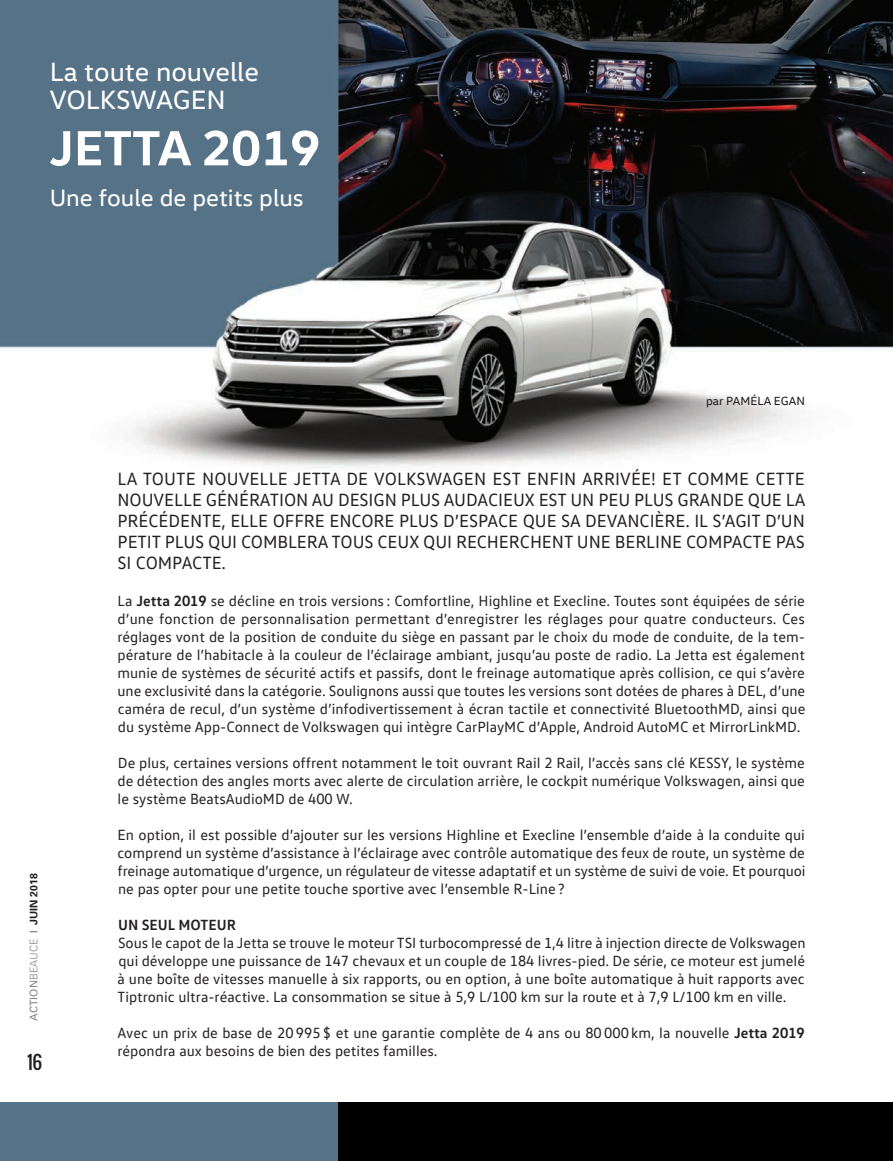
<style>
.page{position:relative;width:893px;height:1161px;background:#fff}
.page>*{position:absolute;margin:0;border:0;box-sizing:border-box;transform-origin:0 0}
.t1{font:700 50.25px "VW Head";color:#fff}
.t2{font:27px/27.9px "VW Head";color:#fff}
.t3{font:24px "VW Head";color:#fff}
.t4{font:18px/21px "VW Text";letter-spacing:-.005em;color:#231f20;text-align:justify}
.t5{font:18px "Oswald";color:#231f20}
.t6{font:15px/18px "VW Text";color:#231f20;text-align:justify}
.t7{font:700 15px "VW Text";color:#231f20}
.t8{font:12px "VW Head";color:#231f20}
.t9{font:700 10.5px "Univers";color:#231f20}
.s1{font-weight:400;color:#808285}
.s2{font-weight:300;color:#808285}
.s3{font-weight:300}
.s4{font-weight:700}
</style>
<div class="page">
<img style="left:0;top:0;width:892px;height:468px">
<div style="left:328px;top:1102px;width:564px;height:58px;background:#000001"></div>
<div style="left:0;top:1102px;width:337px;height:58px;background:#567287"></div>
<h2 class="t2" style="left:50px;top:60px;width:211px">La toute nouvelle<br>VOLKSWAGEN</h2>
<h1 class="t1" style="left:50px;top:130px;width:272px">JETTA 2019</h1>
<h3 class="t3" style="left:50px;top:189px;width:255px">Une foule de petits plus</h3>
<p class="t9" style="left:30px;top:1020px;width:149px;rotate:-90deg"><span class="s1">ACTION</span><span class="s2">BEAUCE</span> <span class="s3">|</span> JUIN 2018</p>
<p class="t5" style="left:27px;top:1053px;width:17px">16</p>
<p class="t8" style="left:705px;top:397px;width:100px">par PAMÉLA EGAN</p>
<p class="t4" style="left:117px;top:470px;width:689px">LA TOUTE NOUVELLE JETTA DE VOLKSWAGEN EST ENFIN ARRIVÉE! ET COMME CETTE NOUVELLE GÉNÉRATION AU DESIGN PLUS AUDACIEUX EST UN PEU PLUS GRANDE QUE LA PRÉCÉDENTE, ELLE OFFRE ENCORE PLUS D’ESPACE QUE SA DEVANCIÈRE. IL S’AGIT D’UN PETIT PLUS QUI COMBLERA TOUS CEUX QUI RECHERCHENT UNE BERLINE COMPACTE PAS SI COMPACTE.</p>
<p class="t6" style="left:117px;top:593px;width:689px">La <span class="s4">Jetta 2019</span> se décline en trois versions : Comfortline, Highline et Execline. Toutes sont équipées de série d’une fonction de personnalisation permettant d’enregistrer les réglages pour quatre conducteurs. Ces réglages vont de la position de conduite du siège en passant par le choix du mode de conduite, de la tem&shy;pérature de l’habitacle à la couleur de l’éclairage ambiant, jusqu’au poste de radio. La Jetta est également munie de systèmes de sécurité actifs et passifs, dont le freinage automatique après collision, ce qui s’avère une exclusivité dans la catégorie. Soulignons aussi que toutes les versions sont dotées de phares à DEL, d’une caméra de recul, d’un système d’infodivertissement à écran tactile et connectivité BluetoothMD, ainsi que du système App-Connect de Volkswagen qui intègre CarPlayMC d’Apple, Android AutoMC et MirrorLinkMD.</p>
<p class="t6" style="left:117px;top:755px;width:688px">De plus, certaines versions offrent notamment le toit ouvrant Rail 2 Rail, l’accès sans clé KESSY, le système de détection des angles morts avec alerte de circulation arrière, le cockpit numérique Volkswagen, ainsi que le système BeatsAudioMD de 400 W.</p>
<p class="t6" style="left:117px;top:827px;width:689px">En option, il est possible d’ajouter sur les versions Highline et Execline l’ensemble d’aide à la conduite qui comprend un système d’assistance à l’éclairage avec contrôle automatique des feux de route, un système de freinage automatique d’urgence, un régulateur de vitesse adaptatif et un système de suivi de voie. Et pourquoi ne pas opter pour une petite touche sportive avec l’ensemble R-Line?</p>
<p class="t7" style="left:118px;top:919px;width:119px">UN SEUL MOTEUR</p>
<p class="t6" style="left:117px;top:935px;width:689px">Sous le capot de la Jetta se trouve le moteur TSI turbocompressé de 1,4 litre à injection directe de Volkswagen qui développe une puissance de 147 chevaux et un couple de 184 livres-pied. De série, ce moteur est jumelé à une boîte de vitesses manuelle à six rapports, ou en option, à une boîte automatique à huit rapports avec Tiptronic ultra-réactive. La consommation se situe à 5,9 L/100 km sur la route et à 7,9 L/100 km en ville.</p>
<p class="t6" style="left:117px;top:1025px;width:688px">Avec un prix de base de 20 995 $ et une garantie complète de 4 ans ou 80 000 km, la nouvelle <span class="s4">Jetta 2019 </span>répondra aux besoins de bien des petites familles.</p>
</div>
